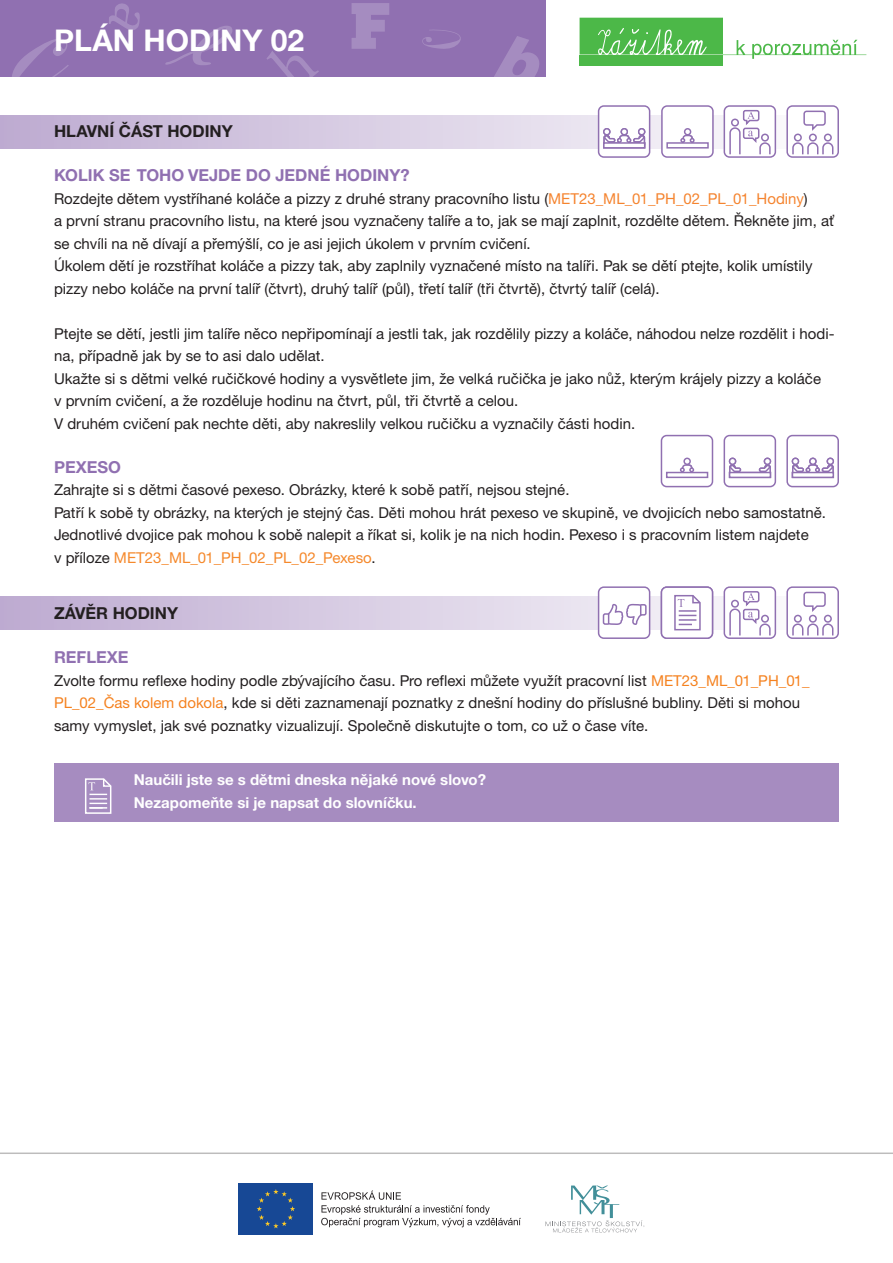
<style>
.page{position:relative;width:893px;height:1263px;background:#fff}
.page>*{position:absolute;margin:0;border:0;box-sizing:border-box;transform-origin:0 0}
.t1{font:700 30px "Helvetica Neue CE";color:#fff}
.t2{font:700 16.5px "Helvetica Neue CE";color:#9070b1}
.t3{font:700 16.5px "Helvetica Neue CE";color:#231f20}
.t4{font:15px/22.5px "Helvetica Neue CE";color:#231f20}
.t5{font:700 15px "Helvetica Neue CE";color:#fff}
.t6{font:15px "Helvetica Neue CE";color:#f5892c}
.s1{color:#f5842f}
.s2{color:#231f20}
.s3{color:#f58220}
</style>
<div class="page">
<div style="left:0;top:0;width:546px;height:77px;background:#9070b1"></div>
<svg style="left:109px;top:3px;width:31px;height:27px"></svg>
<svg style="left:494px;top:36px;width:45px;height:41px"></svg>
<svg style="left:12px;top:38px;width:57px;height:39px"></svg>
<svg style="left:165px;top:26px;width:67px;height:39px"></svg>
<svg style="left:352px;top:3px;width:37px;height:46px"></svg>
<svg style="left:267px;top:51px;width:52px;height:26px"></svg>
<svg style="left:422px;top:29px;width:39px;height:20px"></svg>
<svg style="left:580px;top:17px;width:287px;height:49px"></svg>
<hr style="left:0;top:1152px;width:893px;height:2px;background:#231f20">
<svg style="left:321px;top:1190px;width:200px;height:37px"></svg>
<div style="left:237px;top:1181px;width:78px;height:56px;background:linear-gradient(to right,#fff,#fff)"></div>
<div style="left:239px;top:1183px;width:74px;height:51px;background:#174895"></div>
<svg style="left:257px;top:1189px;width:38px;height:39px"></svg>
<svg style="left:545px;top:1185px;width:100px;height:47px"></svg>
<svg style="left:0;top:115px;width:777px;height:33px"></svg>
<div style="left:786px;top:105px;width:53px;height:53px;border:2px solid #9070b1;border-radius:5px"></div>
<div style="left:794px;top:134px;width:8px;height:8px;border:2px solid #9070b1;border-radius:50%"></div>
<div style="left:809px;top:134px;width:8px;height:8px;border:2px solid #9070b1;border-radius:50%"></div>
<svg style="left:791px;top:142px;width:43px;height:14px"></svg>
<div style="left:824px;top:134px;width:8px;height:8px;border:2px solid #9070b1;border-radius:50%"></div>
<svg style="left:803px;top:110px;width:23px;height:21px"></svg>
<div style="left:724px;top:106px;width:51px;height:51px;background:#fff;border-radius:5px"></div>
<div style="left:724px;top:105px;width:52px;height:53px;border:2px solid #9070b1;border-radius:5px"></div>
<svg style="left:729px;top:109px;width:42px;height:47px"></svg>
<div style="left:599px;top:106px;width:51px;height:51px;background:#fff;border-radius:5px"></div>
<div style="left:598px;top:105px;width:52px;height:53px;border:2px solid #9070b1;border-radius:5px"></div>
<div style="left:621px;top:128px;width:7px;height:7px;border:2px solid #9070b1;border-radius:50%"></div>
<div style="left:638px;top:128px;width:7px;height:7px;border:2px solid #9070b1;border-radius:50%"></div>
<div style="left:603px;top:128px;width:7px;height:7px;border:2px solid #9070b1;border-radius:50%"></div>
<svg style="left:603px;top:129px;width:43px;height:18px"></svg>
<svg style="left:603px;top:142px;width:42px;height:7px"></svg>
<div style="left:786px;top:435px;width:53px;height:52px;border:2px solid #9070b1;border-radius:5px"></div>
<svg style="left:791px;top:458px;width:44px;height:19px"></svg>
<svg style="left:792px;top:472px;width:42px;height:6px"></svg>
<div style="left:724px;top:435px;width:52px;height:52px;border:2px solid #9070b1;border-radius:5px"></div>
<svg style="left:758px;top:458px;width:14px;height:16px"></svg>
<svg style="left:728px;top:458px;width:14px;height:16px"></svg>
<svg style="left:729px;top:472px;width:42px;height:6px"></svg>
<div style="left:662px;top:106px;width:51px;height:51px;background:#fff;border-radius:5px"></div>
<div style="left:661px;top:105px;width:53px;height:53px;border:2px solid #9070b1;border-radius:5px"></div>
<div style="left:684px;top:128px;width:7px;height:7px;border:2px solid #9070b1;border-radius:50%"></div>
<svg style="left:680px;top:129px;width:15px;height:13px"></svg>
<svg style="left:666px;top:142px;width:43px;height:7px"></svg>
<div style="left:661px;top:435px;width:52px;height:52px;border:2px solid #9070b1;border-radius:5px"></div>
<svg style="left:680px;top:458px;width:14px;height:14px"></svg>
<svg style="left:666px;top:472px;width:42px;height:6px"></svg>
<svg style="left:0;top:596px;width:777px;height:33px"></svg>
<div style="left:786px;top:586px;width:53px;height:53px;border:2px solid #9070b1;border-radius:5px"></div>
<div style="left:794px;top:615px;width:8px;height:8px;border:2px solid #9070b1;border-radius:50%"></div>
<div style="left:809px;top:615px;width:8px;height:8px;border:2px solid #9070b1;border-radius:50%"></div>
<svg style="left:791px;top:623px;width:43px;height:14px"></svg>
<div style="left:824px;top:615px;width:8px;height:8px;border:2px solid #9070b1;border-radius:50%"></div>
<svg style="left:803px;top:591px;width:23px;height:21px"></svg>
<div style="left:724px;top:587px;width:51px;height:51px;background:#fff;border-radius:5px"></div>
<div style="left:724px;top:586px;width:52px;height:53px;border:2px solid #9070b1;border-radius:5px"></div>
<svg style="left:729px;top:591px;width:42px;height:46px"></svg>
<div style="left:661px;top:587px;width:51px;height:51px;background:#fff;border-radius:5px"></div>
<div style="left:661px;top:586px;width:52px;height:53px;border:2px solid #9070b1;border-radius:5px"></div>
<svg style="left:674px;top:595px;width:27px;height:36px"></svg>
<div style="left:599px;top:587px;width:51px;height:51px;background:#fff;border-radius:5px"></div>
<div style="left:598px;top:586px;width:52px;height:53px;border:2px solid #9070b1;border-radius:5px"></div>
<svg style="left:602px;top:603px;width:45px;height:22px"></svg>
<div style="left:55px;top:763px;width:784px;height:58px;background:#a68cc0"></div>
<svg style="left:85px;top:778px;width:27px;height:36px"></svg>
<h1 class="t1" style="left:54px;top:22px;width:252px">PLÁN HODINY 02</h1>
<p class="t3" style="left:54px;top:121px;width:180px">HLAVNÍ ČÁST HODINY</p>
<p class="t2" style="left:54px;top:165px;width:357px">KOLIK SE TOHO VEJDE DO JEDNÉ HODINY?</p>
<p class="t4" style="left:54px;top:187px;width:755px">Rozdejte dětem vystříhané koláče a pizzy z druhé strany pracovního listu (<span class="s1">MET23_ML_01_PH_02_PL_01_Hodiny</span>)</p>
<p class="t4" style="left:54px;top:210px;width:782px">a první stranu pracovního listu, na které jsou vyznačeny talíře a to, jak se mají zaplnit, rozdělte dětem. Řekněte jim, ať se chvíli na ně dívají a přemýšlí, co je asi jejich úkolem v prvním cvičení.</p>
<p class="t4" style="left:54px;top:255px;width:760px">Úkolem dětí je rozstříhat koláče a pizzy tak, aby zaplnily vyznačené místo na talíři. Pak se dětí ptejte, kolik umístily pizzy nebo koláče na první talíř (čtvrt), druhý talíř (půl), třetí talíř (tři čtvrtě), čtvrtý talíř (celá).</p>
<p class="t4" style="left:54px;top:322px;width:782px">Ptejte se dětí, jestli jim talíře něco nepřipomínají a jestli tak, jak rozdělily pizzy a koláče, náhodou nelze rozdělit i hodi&shy;na, případně jak by se to asi dalo udělat.</p>
<p class="t4" style="left:54px;top:367px;width:769px">Ukažte si s dětmi velké ručičkové hodiny a vysvětlete jim, že velká ručička je jako nůž, kterým krájely pizzy a koláče v prvním cvičení, a že rozděluje hodinu na čtvrt, půl, tři čtvrtě a celou.</p>
<p class="t4" style="left:54px;top:412px;width:583px">V druhém cvičení pak nechte děti, aby nakreslily velkou ručičku a vyznačily části hodin.</p>
<p class="t2" style="left:54px;top:457px;width:68px">PEXESO</p>
<p class="t4" style="left:54px;top:479px;width:517px">Zahrajte si s dětmi časové pexeso. Obrázky, které k sobě patří, nejsou stejné.</p>
<p class="t4" style="left:54px;top:501px;width:774px">Patří k sobě ty obrázky, na kterých je stejný čas. Děti mohou hrát pexeso ve skupině, ve dvojicích nebo samostatně.<br>Jednotlivé dvojice pak mohou k sobě nalepit a říkat si, kolik je na nich hodin. Pexeso i s pracovním listem najdete</p>
<p class="t6" style="left:54px;top:548px;width:323px"><span class="s2">v příloze</span> MET23_ML_01_PH_02_PL_02_Pexeso<span class="s2">.</span></p>
<p class="t3" style="left:54px;top:602px;width:126px">ZÁVĚR HODINY</p>
<p class="t2" style="left:54px;top:647px;width:76px">REFLEXE</p>
<p class="t4" style="left:54px;top:669px;width:757px">Zvolte formu reflexe hodiny podle zbývajícího času. Pro reflexi můžete využít pracovní list <span class="s3">MET23_ML_01_PH_01_<br>PL_02_Čas kolem dokola</span>, kde si děti zaznamenají poznatky z dnešní hodiny do příslušné bubliny. Děti si mohou samy vymyslet, jak své poznatky vizualizují. Společně diskutujte o tom, co už o čase víte.</p>
<p class="t5" style="left:134px;top:770px;width:354px">Naučili jste se s dětmi dneska nějaké nové slovo?</p>
<p class="t5" style="left:134px;top:793px;width:284px">Nezapomeňte si je napsat do slovníčku.</p>
</div>
